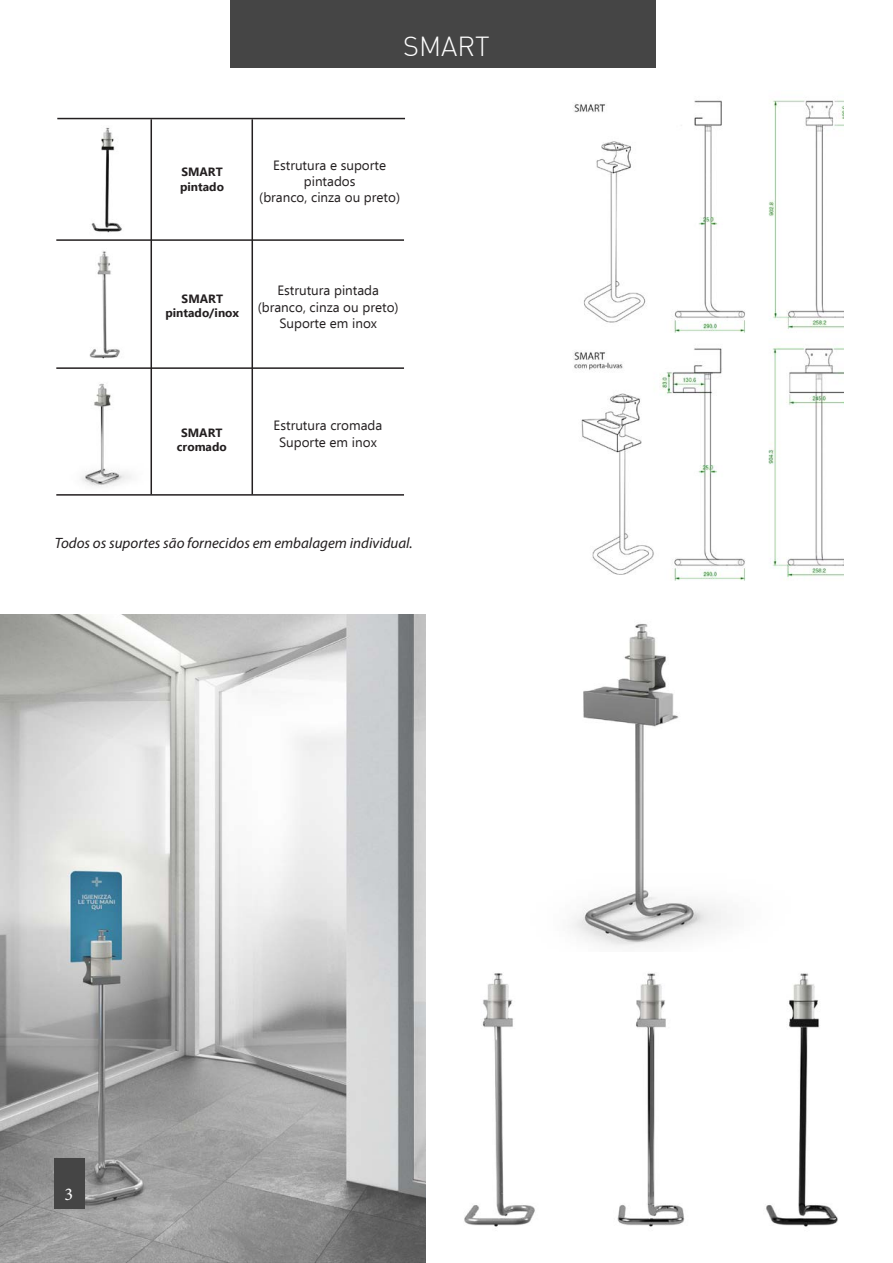
<style>
.page{position:relative;width:893px;height:1263px;background:#fff}
.page>*{position:absolute;margin:0;border:0;box-sizing:border-box;transform-origin:0 0}
.t1{font:300 27px "DIN";color:#fff}
.t2{font:18px "Minion Pro";color:#fff}
.t3{font:italic 15px "Myriad Pro";color:#231f20}
.t4{font:13.5px/16.2px "Ebrima";color:#231f20;text-align:center}
.t5{font:700 12px "Ebrima";color:#231f20}
</style>
<div class="page">
<img style="left:464px;top:973px;width:374px;height:254px">
<img style="left:572px;top:624px;width:155px;height:323px">
<div style="left:230px;top:0;width:426px;height:67px;background:#454545"></div>
<img style="left:81px;top:383px;width:50px;height:104px">
<img style="left:91px;top:127px;width:31px;height:106px">
<img style="left:89px;top:251px;width:31px;height:108px">
<hr style="left:151px;top:119px;width:1px;height:375px;background:#231f20">
<hr style="left:252px;top:119px;width:1px;height:375px;background:#231f20">
<img style="left:0;top:614px;width:425px;height:649px">
<div style="left:54px;top:1158px;width:31px;height:51px;background:#454545"></div>
<img style="left:573px;top:100px;width:271px;height:481px">
<hr style="left:56px;top:239px;width:348px;height:2px;background:#231f20">
<hr style="left:56px;top:367px;width:348px;height:2px;background:#231f20">
<hr style="left:56px;top:494px;width:348px;height:2px;background:#231f20">
<hr style="left:57px;top:118px;width:348px;height:1px;background:#231f20">
<p class="t1" style="left:403px;top:30px;width:88px">SMART</p>
<p class="t5" style="left:181px;top:162px;width:43px">SMART</p>
<p class="t5" style="left:180px;top:177px;width:45px">pintado</p>
<p class="t4" style="left:273px;top:157px;width:114px">Estrutura e suporte pintados</p>
<p class="t4" style="left:259px;top:189px;width:142px">(branco, cinza ou preto)</p>
<p class="t5" style="left:182px;top:289px;width:43px">SMART</p>
<p class="t5" style="left:165px;top:303px;width:75px">pintado/inox</p>
<p class="t4" style="left:277px;top:282px;width:103px">Estrutura pintada</p>
<p class="t4" style="left:258px;top:298px;width:142px">(branco, cinza ou preto)</p>
<p class="t4" style="left:279px;top:314px;width:99px">Suporte em inox</p>
<p class="t5" style="left:181px;top:423px;width:43px">SMART</p>
<p class="t5" style="left:177px;top:438px;width:51px">cromado</p>
<p class="t4" style="left:274px;top:417px;width:110px">Estrutura cromada</p>
<p class="t4" style="left:279px;top:433px;width:99px">Suporte em inox</p>
<p class="t3" style="left:55px;top:533px;width:359px">Todos os suportes são fornecidos em embalagem individual.</p>
<h2 class="t2" style="left:65px;top:1182px;width:10px">3</h2>
</div>
